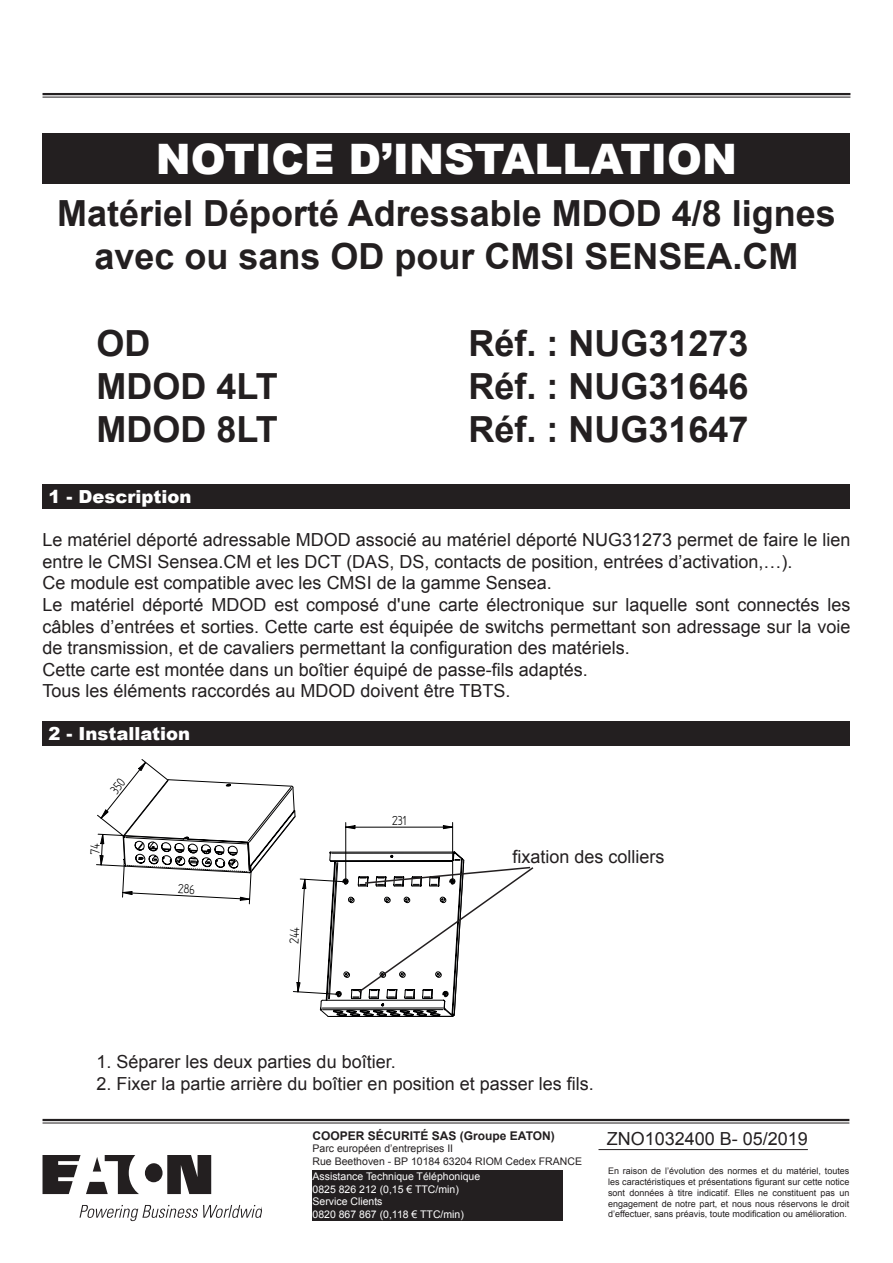
<style>
.page{position:relative;width:893px;height:1263px;background:#fff}
.page>*{position:absolute;margin:0;border:0;box-sizing:border-box;transform-origin:0 0}
.t1{font:900 42px "Arial";color:#fff}
.t2{font:700 36px/43.2px "Arial";color:#231f20;text-align:center}
.t3{font:18px/21.6px "Arial";color:#231f20}
.t4{font:900 18px "Arial";color:#fff}
.t5{font:14.85px "Solid Edge ISO";color:#000001}
.t6{font:700 12px "Arial";color:#231f20}
.t7{font:10.5px/12.6px "Arial";color:#fff}
.t8{font:10.5px/12.6px "Arial";color:#231f20}
.t9{font:9px/10.8px "Arial";color:#231f20;text-align:justify}
</style>
<div class="page">
<hr style="left:43px;top:93px;width:807px;height:2px;background:#231f20">
<hr style="left:43px;top:97px;width:807px;height:1px;background:#231f20">
<hr style="left:43px;top:1119px;width:806px;height:2px;background:#231f20">
<hr style="left:43px;top:1122px;width:806px;height:1px;background:#231f20">
<div style="left:43px;top:133px;width:807px;height:51px;background:#231f20"></div>
<hr style="left:598px;top:1149px;width:210px;height:1px;background:#231f20">
<div style="left:313px;top:1170px;width:250px;height:50px;background:#231f20"></div>
<svg style="left:43px;top:1155px;width:168px;height:39px"></svg>
<svg style="left:79px;top:1205px;width:183px;height:16px"></svg>
<div style="left:43px;top:484px;width:807px;height:25px;background:#231f20"></div>
<div style="left:43px;top:721px;width:807px;height:25px;background:#231f20"></div>
<svg style="left:96px;top:759px;width:438px;height:258px"></svg>
<h1 class="t1" style="left:156px;top:128px;width:583px">NOTICE D’INSTALLATION</h1>
<h2 class="t2" style="left:57px;top:193px;width:780px">Matériel Déporté Adressable MDOD 4/8 lignes avec ou sans OD pour CMSI SENSEA.CM</h2>
<h2 class="t2" style="left:96px;top:322px;width:55px">OD</h2>
<h2 class="t2" style="left:468px;top:322px;width:282px">Réf. : NUG31273</h2>
<h2 class="t2" style="left:96px;top:366px;width:183px">MDOD 4LT</h2>
<h2 class="t2" style="left:468px;top:366px;width:282px">Réf. : NUG31646</h2>
<h2 class="t2" style="left:96px;top:409px;width:183px">MDOD 8LT</h2>
<h2 class="t2" style="left:468px;top:409px;width:282px">Réf. : NUG31647</h2>
<p class="t4" style="left:49px;top:483px;width:145px">1 - Description</p>
<p class="t3" style="left:43px;top:529px;width:809px">Le matériel déporté adressable MDOD associé au matériel déporté NUG31273 permet de faire le lien entre le CMSI Sensea.CM et les DCT (DAS, DS, contacts de position, entrées d’activation,…).<br>Ce module est compatible avec les CMSI de la gamme Sensea.<br>Le matériel déporté MDOD est composé d'une carte électronique sur laquelle sont connectés les câbles d’entrées et sorties. Cette carte est équipée de switchs permettant son adressage sur la voie de transmission, et de cavaliers permettant la configuration des matériels.<br>Cette carte est montée dans un boîtier équipé de passe-fils adaptés.<br>Tous les éléments raccordés au MDOD doivent être TBTS.</p>
<p class="t4" style="left:49px;top:721px;width:143px">2 - Installation</p>
<p class="t5" style="left:392px;top:813px;width:16px">231</p>
<p class="t3" style="left:512px;top:846px;width:154px">fixation des colliers</p>
<p class="t3" style="left:97px;top:1051px;width:301px">1. Séparer les deux parties du boîtier.</p>
<p class="t3" style="left:97px;top:1072px;width:499px">2. Fixer la partie arrière du boîtier en position et passer les fils.</p>
<p class="t6" style="left:313px;top:1127px;width:244px">COOPER SÉCURITÉ SAS (Groupe EATON)</p>
<p class="t8" style="left:313px;top:1142px;width:271px">Parc européen d’entreprises II<br>Rue Beethoven - BP 10184 63204 RIOM Cedex FRANCE</p>
<p class="t7" style="left:313px;top:1170px;width:169px">Assistance Technique Téléphonique<br>0825 826 212 (0,15 € TTC/min)<br>Service Clients<br>0820 867 867 (0,118 € TTC/min)</p>
<p class="t3" style="left:607px;top:1128px;width:203px">ZNO1032400 B- 05/2019</p>
<p class="t9" style="left:608px;top:1166px;width:243px">En raison de l’évolution des normes et du matériel, toutes les caractéristiques et présentations figurant sur cette notice sont données à titre indicatif. Elles ne constituent pas un engagement de notre part, et nous nous réservons le droit d’effectuer, sans préavis, toute modification ou amélioration.</p>
</div>
